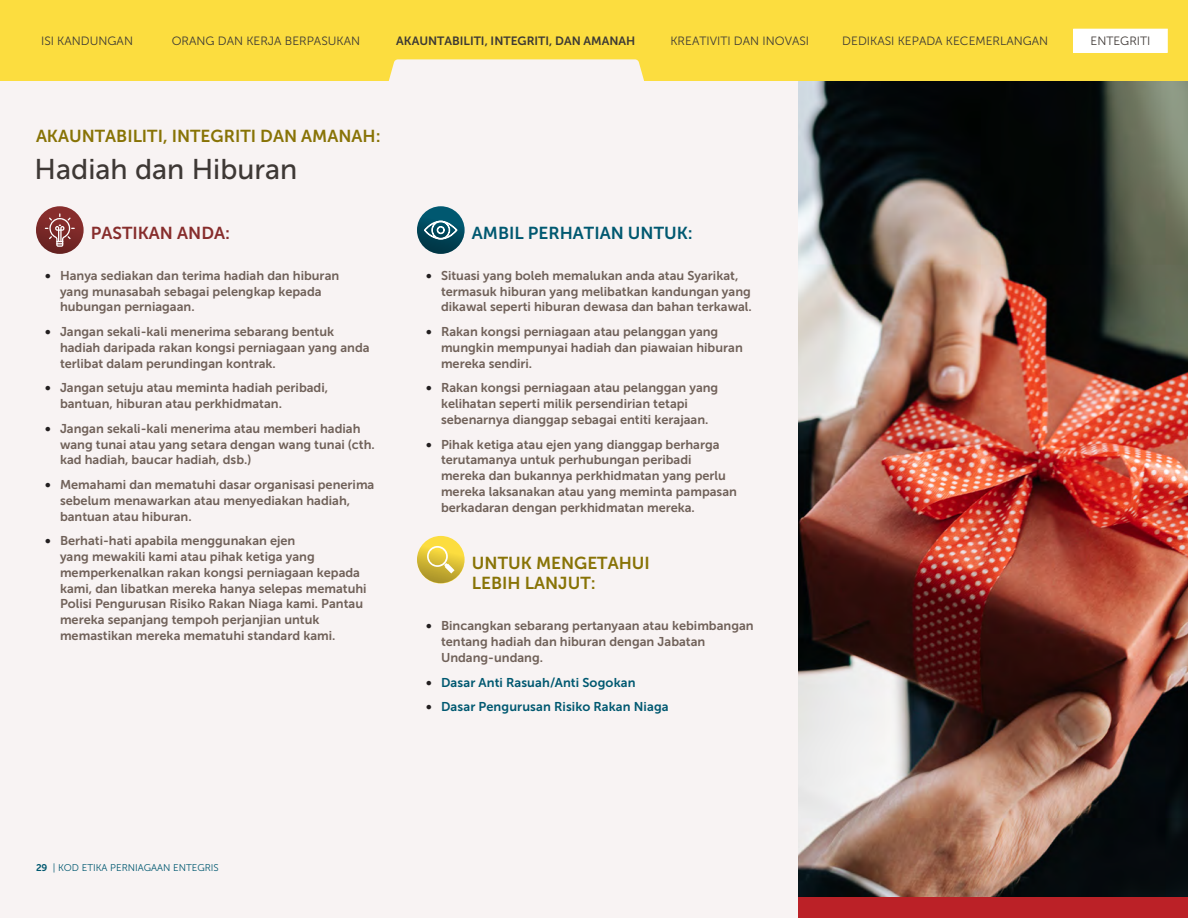
<style>
.page{position:relative;width:1188px;height:918px;background:#fff}
.page>*{position:absolute;margin:0;border:0;box-sizing:border-box;transform-origin:0 0}
.t1{font:28.5px "Museo Sans 500";color:#3e3835}
.t2{font:17.25px/20.7px "Museo Sans 700";color:#887306}
.t3{font:17.25px "Museo Sans 700";color:#005870}
.t4{font:17.25px "Museo Sans 700";color:#872d2c}
.t5{font:12.75px/15.8px "Museo Sans 700";color:#706159}
.t6{font:12.75px "Museo Sans 700";letter-spacing:.01em;color:#005870}
.t7{font:12px "Museo Sans 300";color:#3c3934}
.t8{font:12px "Museo Sans 700";color:#3c3934}
.t9{font:12px "Museo Sans 300";color:#3e3835}
.t10{font:9.75px "Museo Sans 300";color:#005870}
.s1{font-size:13.5px;color:#231f20}
.s2{font-family:"Museo Sans 700"}
</style>
<div class="page">
<div style="left:0;top:59px;width:798px;height:859px;background:#f8f3f3"></div>
<svg style="left:36px;top:206px;width:47px;height:48px"></svg>
<svg style="left:45px;top:213px;width:30px;height:34px"></svg>
<svg style="left:417px;top:206px;width:47px;height:48px"></svg>
<svg style="left:424px;top:220px;width:34px;height:20px"></svg>
<svg style="left:417px;top:536px;width:48px;height:48px"></svg>
<svg style="left:417px;top:536px;width:47px;height:47px"></svg>
<svg style="left:427px;top:546px;width:28px;height:28px"></svg>
<img style="left:798px;top:81px;width:390px;height:817px">
<div style="left:798px;top:898px;width:390px;height:20px;background:#bb2127"></div>
<div style="left:0;top:0;width:1188px;height:81px;background:#fcdd3f"></div>
<div style="left:1074px;top:29px;width:93px;height:23px;background:#fff"></div>
<p class="t7" style="left:41px;top:34px;width:94px">ISI KANDUNGAN</p>
<p class="t7" style="left:172px;top:34px;width:190px">ORANG DAN KERJA BERPASUKAN</p>
<p class="t8" style="left:396px;top:34px;width:241px">AKAUNTABILITI, INTEGRITI, DAN AMANAH</p>
<p class="t7" style="left:670px;top:34px;width:140px">KREATIVITI DAN INOVASI</p>
<p class="t7" style="left:842px;top:34px;width:208px">DEDIKASI KEPADA KECEMERLANGAN</p>
<p class="t9" style="left:1090px;top:35px;width:62px">ENTEGRITI</p>
<h2 class="t2" style="left:36px;top:126px;width:346px">AKAUNTABILITI, INTEGRITI DAN AMANAH:</h2>
<h1 class="t1" style="left:35px;top:153px;width:264px">Hadiah dan Hiburan</h1>
<h2 class="t4" style="left:91px;top:223px;width:141px">PASTIKAN ANDA:</h2>
<p class="t5" style="left:60px;top:268px;width:281px;text-indent:-15px"><span class="s1">•</span> Hanya sediakan dan terima hadiah dan hiburan yang munasabah sebagai pelengkap kepada hubungan perniagaan.</p>
<p class="t5" style="left:60px;top:324px;width:311px;text-indent:-15px"><span class="s1">•</span> Jangan sekali-kali menerima sebarang bentuk hadiah daripada rakan kongsi perniagaan yang anda terlibat dalam perundingan kontrak.</p>
<p class="t5" style="left:60px;top:380px;width:270px;text-indent:-15px"><span class="s1">•</span> Jangan setuju atau meminta hadiah peribadi, bantuan, hiburan atau perkhidmatan.</p>
<p class="t5" style="left:60px;top:421px;width:316px;text-indent:-15px"><span class="s1">•</span> Jangan sekali-kali menerima atau memberi hadiah wang tunai atau yang setara dengan wang tunai (cth. kad hadiah, baucar hadiah, dsb.)</p>
<p class="t5" style="left:60px;top:477px;width:316px;text-indent:-15px"><span class="s1">•</span> Memahami dan mematuhi dasar organisasi penerima sebelum menawarkan atau menyediakan hadiah, bantuan atau hiburan.</p>
<p class="t5" style="left:60px;top:533px;width:308px;text-indent:-15px"><span class="s1">•</span> Berhati-hati apabila menggunakan ejen<br>yang mewakili kami atau pihak ketiga yang memperkenalkan rakan kongsi perniagaan kepada kami, dan libatkan mereka hanya selepas mematuhi Polisi Pengurusan Risiko Rakan Niaga kami. Pantau mereka sepanjang tempoh perjanjian untuk memastikan mereka mematuhi standard kami.</p>
<h2 class="t3" style="left:472px;top:223px;width:222px">AMBIL PERHATIAN UNTUK:</h2>
<p class="t5" style="left:441px;top:268px;width:312px;text-indent:-15px"><span class="s1">•</span> Situasi yang boleh memalukan anda atau Syarikat, termasuk hiburan yang melibatkan kandungan yang dikawal seperti hiburan dewasa dan bahan terkawal.</p>
<p class="t5" style="left:441px;top:324px;width:303px;text-indent:-15px"><span class="s1">•</span> Rakan kongsi perniagaan atau pelanggan yang mungkin mempunyai hadiah dan piawaian hiburan mereka sendiri.</p>
<p class="t5" style="left:441px;top:380px;width:279px;text-indent:-15px"><span class="s1">•</span> Rakan kongsi perniagaan atau pelanggan yang kelihatan seperti milik persendirian tetapi sebenarnya dianggap sebagai entiti kerajaan.</p>
<p class="t5" style="left:441px;top:436px;width:298px;text-indent:-15px"><span class="s1">•</span> Pihak ketiga atau ejen yang dianggap berharga terutamanya untuk perhubungan peribadi mereka dan bukannya perkhidmatan yang perlu mereka laksanakan atau yang meminta pampasan berkadaran dengan perkhidmatan mereka.</p>
<h2 class="t2" style="left:472px;top:552px;width:179px">UNTUK MENGETAHUI<br>LEBIH LANJUT:</h2>
<p class="t5" style="left:441px;top:618px;width:314px;text-indent:-15px"><span class="s1">•</span> Bincangkan sebarang pertanyaan atau kebimbangan tentang hadiah dan hiburan dengan Jabatan<br>Undang-undang.</p>
<p class="t6" style="left:426px;top:675px;width:211px"><span class="s1">•</span> Dasar Anti Rasuah/Anti Sogokan</p>
<p class="t6" style="left:426px;top:700px;width:244px"><span class="s1">•</span> Dasar Pengurusan Risiko Rakan Niaga</p>
<p class="t10" style="left:36px;top:863px;width:184px"><span class="s2">29</span> | KOD ETIKA PERNIAGAAN ENTEGRIS</p>
</div>
